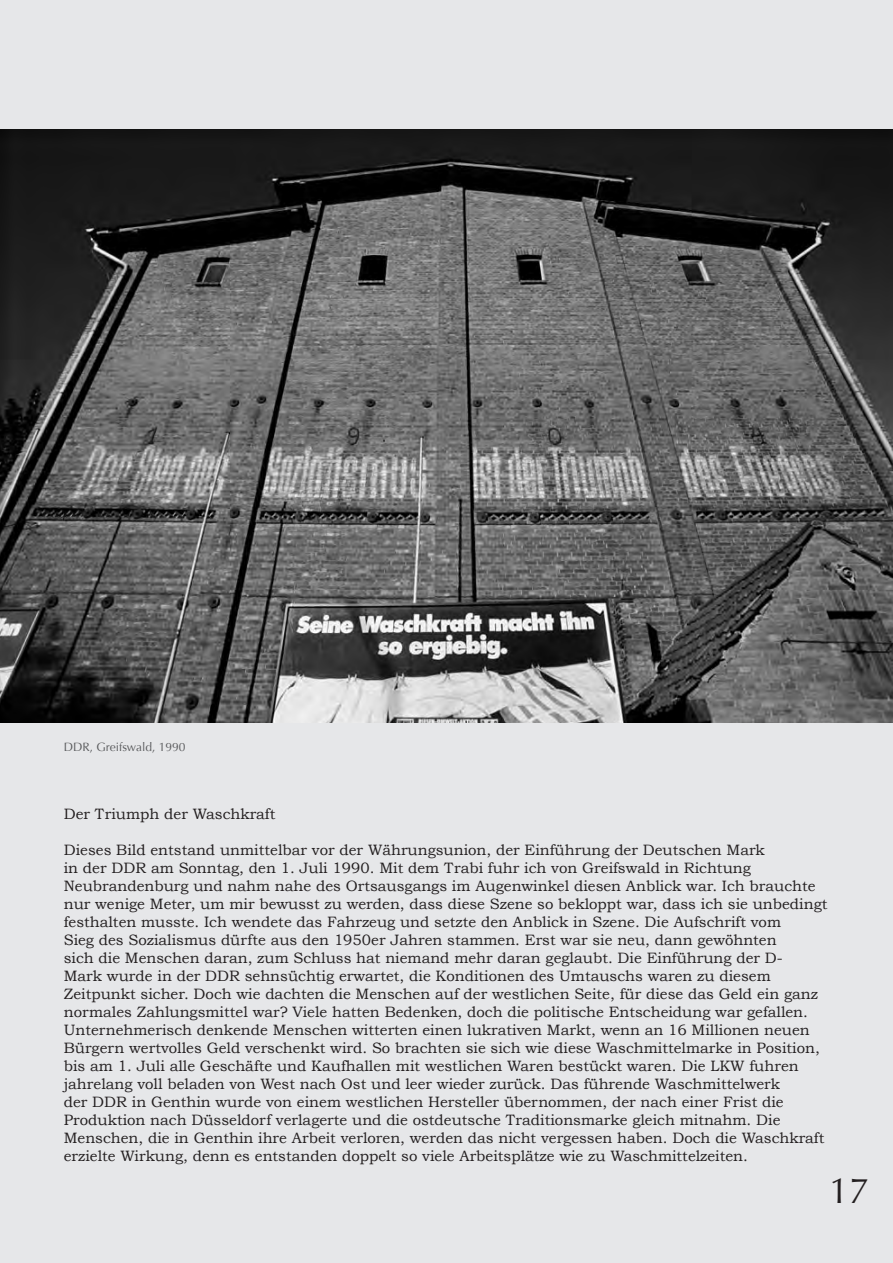
<style>
.page{position:relative;width:893px;height:1263px;background:#fff}
.page>*{position:absolute;margin:0;border:0;box-sizing:border-box;transform-origin:0 0}
.t1{font:36px "Optima";color:#231f20}
.t2{font:15px/18px "Bookman Old Style";color:#231f20}
.t3{font:12px "Optima";color:#57585a}
</style>
<div class="page">
<div style="left:1px;top:1px;width:891px;height:1261px;background:#e6e7e9"></div>
<img style="left:0;top:129px;width:893px;height:594px">
<p class="t3" style="left:64px;top:740px;width:123px">DDR, Greifswald, 1990</p>
<p class="t2" style="left:64px;top:805px;width:213px">Der Triumph der Waschkraft</p>
<p class="t2" style="left:64px;top:841px;width:765px">Dieses Bild entstand unmittelbar vor der Währungsunion, der Einführung der Deutschen Mark<br>in der DDR am Sonntag, den 1. Juli 1990. Mit dem Trabi fuhr ich von Greifswald in Richtung Neubrandenburg und nahm nahe des Ortsausgangs im Augenwinkel diesen Anblick war. Ich brauchte nur wenige Meter, um mir bewusst zu werden, dass diese Szene so bekloppt war, dass ich sie unbedingt festhalten musste. Ich wendete das Fahrzeug und setzte den Anblick in Szene. Die Aufschrift vom<br>Sieg des Sozialismus dürfte aus den 1950er Jahren stammen. Erst war sie neu, dann gewöhnten<br>sich die Menschen daran, zum Schluss hat niemand mehr daran geglaubt. Die Einführung der D-<br>Mark wurde in der DDR sehnsüchtig erwartet, die Konditionen des Umtauschs waren zu diesem Zeitpunkt sicher. Doch wie dachten die Menschen auf der westlichen Seite, für diese das Geld ein ganz normales Zahlungsmittel war? Viele hatten Bedenken, doch die politische Entscheidung war gefallen.<br>Unternehmerisch denkende Menschen witterten einen lukrativen Markt, wenn an 16 Millionen neuen Bürgern wertvolles Geld verschenkt wird. So brachten sie sich wie diese Waschmittelmarke in Position, bis am 1. Juli alle Geschäfte und Kaufhallen mit westlichen Waren bestückt waren. Die LKW fuhren jahrelang voll beladen von West nach Ost und leer wieder zurück. Das führende Waschmittelwerk<br>der DDR in Genthin wurde von einem westlichen Hersteller übernommen, der nach einer Frist die Produktion nach Düsseldorf verlagerte und die ostdeutsche Traditionsmarke gleich mitnahm. Die Menschen, die in Genthin ihre Arbeit verloren, werden das nicht vergessen haben. Doch die Waschkraft erzielte Wirkung, denn es entstanden doppelt so viele Arbeitsplätze wie zu Waschmittelzeiten.</p>
<h1 class="t1" style="left:829px;top:1169px;width:42px">17</h1>
</div>
